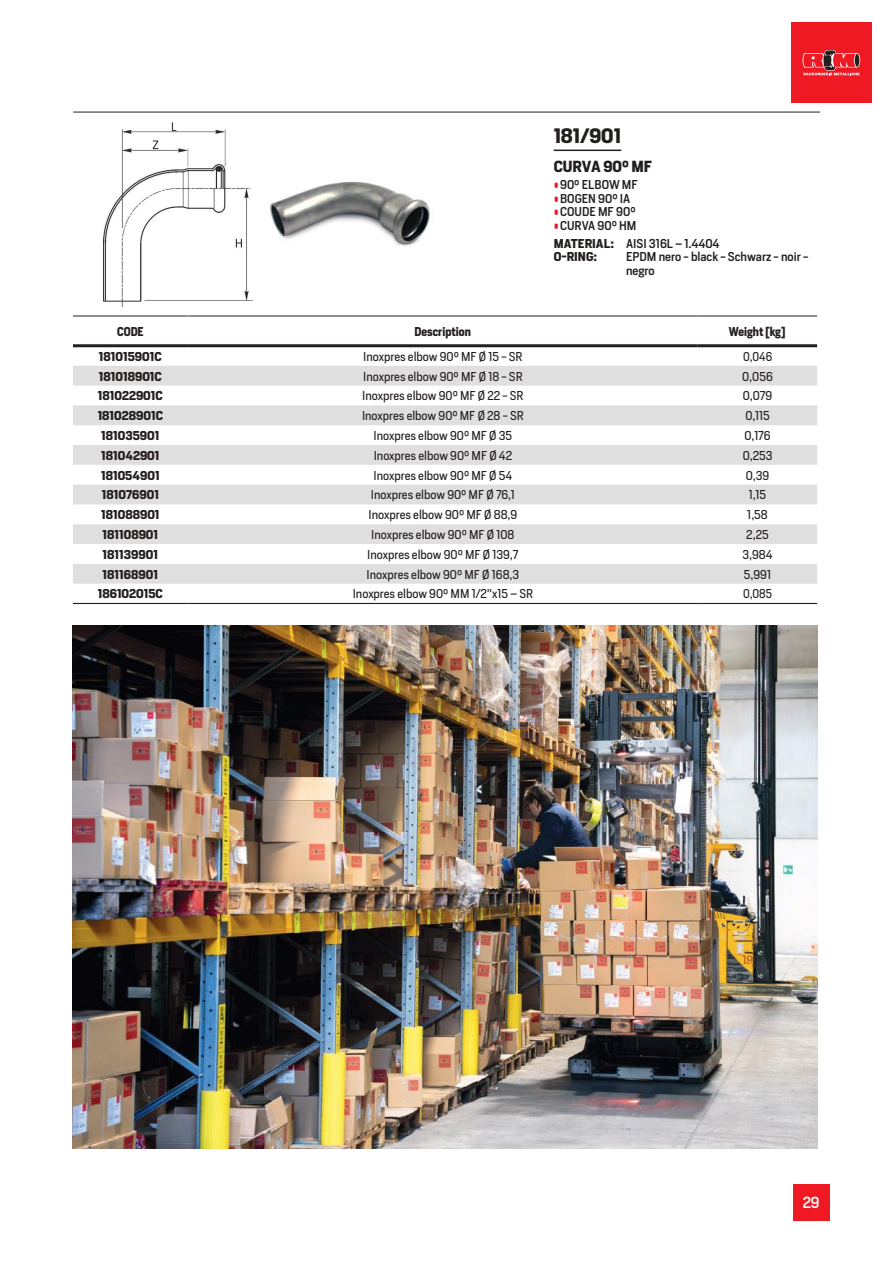
<style>
.page{position:relative;width:893px;height:1263px;background:#fff}
.page>*{position:absolute;margin:0;border:0;box-sizing:border-box;transform-origin:0 0}
.t1{font:700 19.5px "Heron Sans";letter-spacing:.005em;color:#241f1f}
.t2{font:700 15px "Heron Sans";color:#241f1f}
.t3{font:500 15px "Heron Sans";color:#fff}
.t4{font:12px "Heron Sans";color:#241f1f}
.t5{font:700 12px "Heron Sans";color:#241f1f}
.t6{font:500 12px/17.7px "Heron Sans";color:#241f1f}
.t7{font:700 12px "Heron Sans";color:#241f1f;scale:.9 1}
.t8{font:12px "Heron Sans";color:#241f1f;scale:.95 1}
.s1{color:#ef1923}
.s2{font-weight:700}
</style>
<div class="page">
<div style="left:793px;top:1184px;width:36px;height:36px;background:#ef1923"></div>
<div style="left:791px;top:22px;width:81px;height:81px;background:#ef1923"></div>
<svg style="left:802px;top:50px;width:58px;height:25px"></svg>
<hr style="left:73px;top:316px;width:115px;height:1px;background:#241f1f">
<hr style="left:188px;top:316px;width:509px;height:1px;background:#241f1f">
<hr style="left:697px;top:316px;width:120px;height:1px;background:#241f1f">
<hr style="left:73px;top:344px;width:115px;height:3px;background:#241f1f">
<hr style="left:188px;top:344px;width:509px;height:3px;background:#241f1f">
<hr style="left:697px;top:344px;width:120px;height:3px;background:#241f1f">
<svg style="left:73px;top:366px;width:744px;height:218px;fill:#e0dfdf"></svg>
<hr style="left:73px;top:603px;width:115px;height:1px;background:#241f1f">
<hr style="left:188px;top:603px;width:510px;height:1px;background:#241f1f">
<hr style="left:698px;top:603px;width:119px;height:1px;background:#241f1f">
<hr style="left:554px;top:150px;width:67px;height:1px;background:#241f1f">
<hr style="left:73px;top:112px;width:747px;height:1px;background:#241f1f">
<img style="left:73px;top:625px;width:744px;height:523px">
<img style="left:103px;top:122px;width:150px;height:185px">
<img style="left:269px;top:181px;width:161px;height:65px">
<h1 class="t1" style="left:554px;top:123px;width:69px">181/901</h1>
<p class="t2" style="left:554px;top:156px;width:100px">CURVA 90° MF</p>
<p class="t6" style="left:554px;top:176px;width:86px"><span class="s1">•</span>90° ELBOW MF</p>
<p class="t6" style="left:554px;top:189px;width:78px"><span class="s1">•</span>BOGEN 90° IA</p>
<p class="t6" style="left:554px;top:203px;width:83px"><span class="s1">•</span>COUDE MF 90°</p>
<p class="t6" style="left:554px;top:216px;width:167px"><span class="s1">•</span>CURVA 90° HM<br><span class="s2">MATERIAL:</span> AISI 316L – 1.4404</p>
<p class="t5" style="left:554px;top:249px;width:45px">O-RING:</p>
<p class="t6" style="left:626px;top:250px;width:184px;line-height:13.5px">EPDM nero - black - Schwarz - noir - negro</p>
<p class="t7" style="left:117px;top:324px;width:31px">CODE</p>
<p class="t7" style="left:414px;top:324px;width:64px">Description</p>
<p class="t7" style="left:729px;top:324px;width:64px">Weight [kg]</p>
<p class="t5" style="left:99px;top:348px;width:64px">181015901C</p>
<p class="t4" style="left:363px;top:349px;width:161px">Inoxpres elbow 90° MF Ø 15 - SR</p>
<p class="t8" style="left:743px;top:349px;width:32px">0,046</p>
<p class="t5" style="left:99px;top:368px;width:65px">181018901C</p>
<p class="t4" style="left:363px;top:368px;width:161px">Inoxpres elbow 90° MF Ø 18 - SR</p>
<p class="t4" style="left:742px;top:368px;width:32px">0,056</p>
<p class="t5" style="left:98px;top:388px;width:67px">181022901C</p>
<p class="t4" style="left:362px;top:388px;width:163px">Inoxpres elbow 90° MF Ø 22 - SR</p>
<p class="t4" style="left:743px;top:388px;width:31px">0,079</p>
<p class="t5" style="left:98px;top:408px;width:67px">181028901C</p>
<p class="t4" style="left:362px;top:408px;width:163px">Inoxpres elbow 90° MF Ø 28 - SR</p>
<p class="t4" style="left:745px;top:408px;width:26px">0,115</p>
<p class="t5" style="left:101px;top:428px;width:60px">181035901</p>
<p class="t4" style="left:374px;top:428px;width:140px">Inoxpres elbow 90° MF Ø 35</p>
<p class="t4" style="left:745px;top:428px;width:28px">0,176</p>
<p class="t5" style="left:101px;top:447px;width:60px">181042901</p>
<p class="t4" style="left:374px;top:448px;width:140px">Inoxpres elbow 90° MF Ø 42</p>
<p class="t4" style="left:743px;top:448px;width:31px">0,253</p>
<p class="t5" style="left:101px;top:467px;width:60px">181054901</p>
<p class="t4" style="left:374px;top:467px;width:140px">Inoxpres elbow 90° MF Ø 54</p>
<p class="t4" style="left:746px;top:467px;width:25px">0,39</p>
<p class="t5" style="left:102px;top:487px;width:59px">181076901</p>
<p class="t4" style="left:371px;top:487px;width:146px">Inoxpres elbow 90° MF Ø 76,1</p>
<p class="t4" style="left:749px;top:487px;width:19px">1,15</p>
<p class="t5" style="left:101px;top:507px;width:60px">181088901</p>
<p class="t4" style="left:369px;top:507px;width:150px">Inoxpres elbow 90° MF Ø 88,9</p>
<p class="t4" style="left:747px;top:507px;width:22px">1,58</p>
<p class="t5" style="left:102px;top:527px;width:57px">181108901</p>
<p class="t4" style="left:371px;top:527px;width:145px">Inoxpres elbow 90° MF Ø 108</p>
<p class="t4" style="left:746px;top:527px;width:24px">2,25</p>
<p class="t5" style="left:103px;top:546px;width:57px">181139901</p>
<p class="t4" style="left:367px;top:547px;width:153px">Inoxpres elbow 90° MF Ø 139,7</p>
<p class="t4" style="left:742px;top:547px;width:32px">3,984</p>
<p class="t5" style="left:103px;top:566px;width:57px">181168901</p>
<p class="t4" style="left:367px;top:566px;width:154px">Inoxpres elbow 90° MF Ø 168,3</p>
<p class="t4" style="left:744px;top:566px;width:29px">5,991</p>
<p class="t5" style="left:98px;top:586px;width:67px">186102015C</p>
<p class="t4" style="left:353px;top:586px;width:182px">Inoxpres elbow 90° MM 1/2"x15 – SR</p>
<p class="t8" style="left:743px;top:586px;width:32px">0,085</p>
<p class="t3" style="left:803px;top:1193px;width:18px">29</p>
</div>
